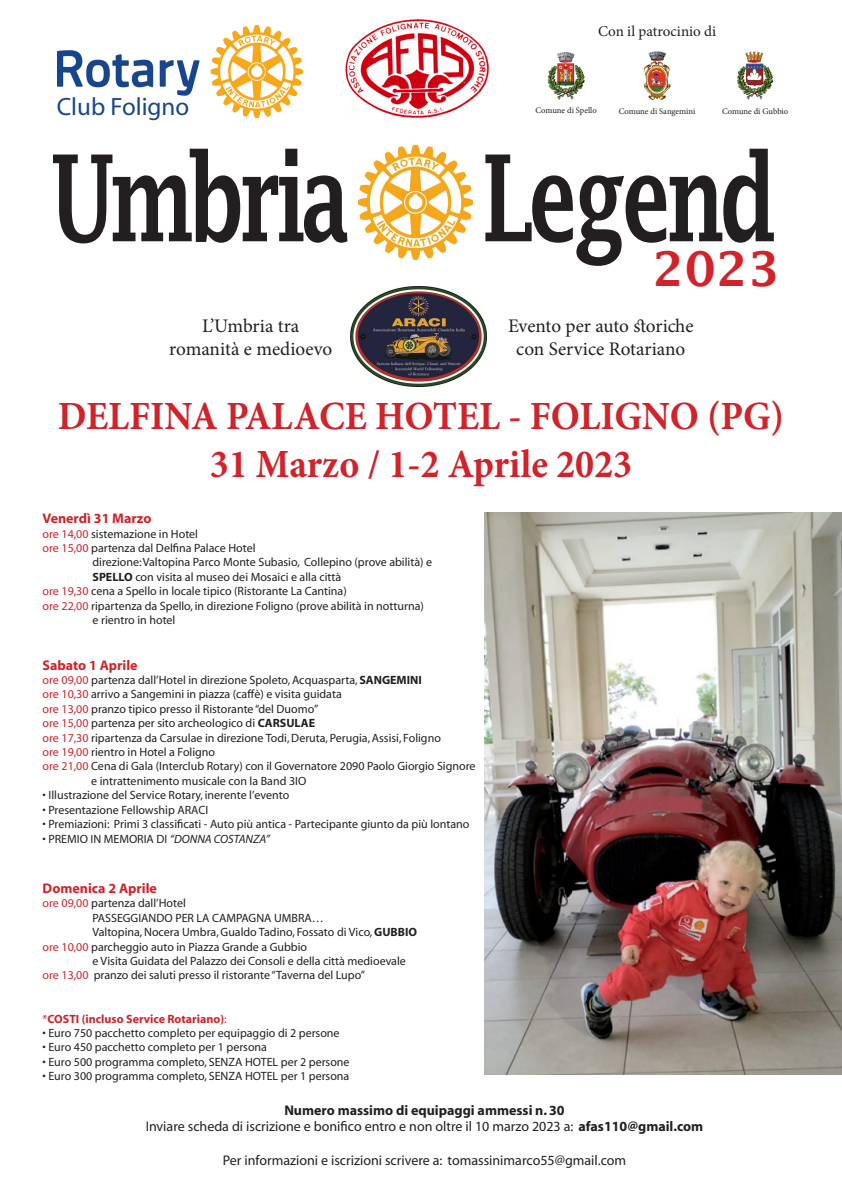
<style>
.page{position:relative;width:842px;height:1191px;background:#fff}
.page>*{position:absolute;margin:0;border:0;box-sizing:border-box;transform-origin:0 0}
.t1{font:600 120px "Lucida Fax";letter-spacing:-.06em;color:#231f20;scale:.7 1}
.t2{font:600 48px "Lucida Fax";color:#d1232a}
.t3{font:700 40px "Minion Pro";color:#d1232a;scale:.95 1}
.t4{font:25.1px "Myriad";color:#17468e}
.t5{font:19.2px "Minion Pro";color:#231f20}
.t6{font:15px "Minion Pro";color:#231f20}
.t7{font:14px "Myriad";color:#231f20}
.t8{font:700 14px "Myriad";color:#d1232a}
.t9{font:700 14px "Myriad";color:#231f20}
.t10{font:12px "Myriad";color:#231f20}
.t11{font:700 12px "Myriad";color:#d1232a}
.t12{font:8.6px "Minion Pro";color:#231f20}
.s1{color:#d1232a}
.s2{font-weight:700}
.s3{font-style:italic}
.s4{font-weight:400}
</style>
<div class="page">
<img style="left:357px;top:144px;width:117px;height:117px">
<img style="left:58px;top:26px;width:244px;height:92px">
<img style="left:350px;top:287px;width:137px;height:99px">
<img style="left:345px;top:19px;width:144px;height:99px">
<img style="left:737px;top:51px;width:36px;height:49px">
<img style="left:547px;top:52px;width:38px;height:47px">
<img style="left:643px;top:51px;width:28px;height:49px">
<img style="left:485px;top:512px;width:357px;height:562px">
<p class="t4" style="left:57px;top:95px;width:134px">Club Foligno</p>
<p class="t6" style="left:598px;top:21px;width:120px">Con il patrocinio di</p>
<p class="t12" style="left:535px;top:105px;width:63px">Comune di Spello</p>
<p class="t12" style="left:722px;top:105px;width:68px">Comune di Gubbio</p>
<p class="t12" style="left:619px;top:105px;width:78px">Comune di Sangemini</p>
<p class="t1" style="left:51px;top:130px;width:1039px">Umbria Legend</p>
<p class="t2" style="left:652px;top:241px;width:129px">2023</p>
<p class="t5" style="left:202px;top:313px;width:99px">L’Umbria tra</p>
<p class="t5" style="left:169px;top:336px;width:165px">romanità e medioevo</p>
<p class="t5" style="left:508px;top:313px;width:187px">Evento per auto storiche</p>
<p class="t5" style="left:516px;top:336px;width:171px">con Service Rotariano</p>
<p class="t3" style="left:58px;top:388px;width:766px">DELFINA PALACE HOTEL - FOLIGNO (PG)</p>
<p class="t3" style="left:210px;top:436px;width:446px">31 Marzo / 1-2 Aprile 2023</p>
<p class="t8" style="left:43px;top:511px;width:110px">Venerdì 31 Marzo</p>
<p class="t10" style="left:43px;top:527px;width:157px"><span class="s1">ore 14,00</span> sistemazione in Hotel</p>
<p class="t10" style="left:43px;top:542px;width:215px"><span class="s1">ore 15,00</span> partenza dal Delfina Palace Hotel</p>
<p class="t10" style="left:93px;top:556px;width:341px">direzione: Valtopina Parco Monte Subasio, Collepino (prove abilità) e</p>
<p class="t10" style="left:93px;top:571px;width:250px"><span class="s2">SPELLO</span> con visita al museo dei Mosaici e alla città</p>
<p class="t10" style="left:43px;top:585px;width:306px"><span class="s1">ore 19,30</span> cena a Spello in locale tipico (Ristorante La Cantina)</p>
<p class="t10" style="left:43px;top:599px;width:383px"><span class="s1">ore 22,00</span> ripartenza da Spello, in direzione Foligno (prove abilità in notturna)</p>
<p class="t10" style="left:93px;top:614px;width:84px">e rientro in hotel</p>
<p class="t8" style="left:43px;top:657px;width:97px">Sabato 1 Aprile</p>
<p class="t10" style="left:43px;top:674px;width:381px"><span class="s1">ore 09,00</span> partenza dall’Hotel in direzione Spoleto, Acquasparta, <span class="s2">SANGEMINI</span></p>
<p class="t10" style="left:43px;top:688px;width:301px"><span class="s1">ore 10,30</span> arrivo a Sangemini in piazza (caffè) e visita guidata</p>
<p class="t10" style="left:43px;top:703px;width:277px"><span class="s1">ore 13,00</span> pranzo tipico presso il Ristorante “del Duomo”</p>
<p class="t10" style="left:43px;top:717px;width:274px"><span class="s1">ore 15,00</span> partenza per sito archeologico di <span class="s2">CARSULAE</span></p>
<p class="t10" style="left:43px;top:731px;width:400px"><span class="s1">ore 17,30</span> ripartenza da Carsulae in direzione Todi, Deruta, Perugia, Assisi, Foligno</p>
<p class="t10" style="left:43px;top:746px;width:174px"><span class="s1">ore 19,00</span> rientro in Hotel a Foligno</p>
<p class="t10" style="left:43px;top:760px;width:435px"><span class="s1">ore 21,00</span> Cena di Gala (Interclub Rotary) con il Governatore 2090 Paolo Giorgio Signore</p>
<p class="t10" style="left:91px;top:775px;width:217px">e intrattenimento musicale con la Band 3IO</p>
<p class="t10" style="left:43px;top:789px;width:248px">• Illustrazione del Service Rotary, inerente l’evento</p>
<p class="t10" style="left:43px;top:803px;width:167px">• Presentazione Fellowship ARACI</p>
<p class="t10" style="left:43px;top:818px;width:428px">• Premiazioni: Primi 3 classificati - Auto più antica - Partecipante giunto da più lontano</p>
<p class="t10" style="left:43px;top:832px;width:229px">• PREMIO IN MEMORIA DI <span class="s3">“DONNA COSTANZA”</span></p>
<p class="t8" style="left:43px;top:881px;width:116px">Domenica 2 Aprile</p>
<p class="t10" style="left:43px;top:897px;width:145px"><span class="s1">ore 09,00</span> partenza dall’Hotel</p>
<p class="t10" style="left:93px;top:911px;width:233px">PASSEGGIANDO PER LA CAMPAGNA UMBRA…</p>
<p class="t10" style="left:93px;top:926px;width:326px">Valtopina, Nocera Umbra, Gualdo Tadino, Fossato di Vico, <span class="s2">GUBBIO</span></p>
<p class="t10" style="left:43px;top:940px;width:266px"><span class="s1">ore 10,00</span> parcheggio auto in Piazza Grande a Gubbio</p>
<p class="t10" style="left:93px;top:955px;width:315px">e Visita Guidata del Palazzo dei Consoli e della città medioevale</p>
<p class="t10" style="left:43px;top:969px;width:324px"><span class="s1">ore 13,00</span> pranzo dei saluti presso il ristorante “Taverna del Lupo”</p>
<p class="t11" style="left:43px;top:1012px;width:186px"><span class="s4">*</span>COSTI (incluso Service Rotariano)<span class="s4">:</span></p>
<p class="t10" style="left:43px;top:1027px;width:299px">• Euro 750 pacchetto completo per equipaggio di 2 persone</p>
<p class="t10" style="left:43px;top:1041px;width:226px">• Euro 450 pacchetto completo per 1 persona</p>
<p class="t10" style="left:43px;top:1055px;width:309px">• Euro 500 programma completo, SENZA HOTEL per 2 persone</p>
<p class="t10" style="left:43px;top:1070px;width:308px">• Euro 300 programma completo, SENZA HOTEL per 1 persona</p>
<p class="t9" style="left:284px;top:1102px;width:282px">Numero massimo di equipaggi ammessi n. 30</p>
<p class="t7" style="left:146px;top:1119px;width:559px">Inviare scheda di iscrizione e bonifico entro e non oltre il 10 marzo 2023 a: <span class="s2">afas110@gmail.com</span></p>
<p class="t7" style="left:223px;top:1153px;width:405px">Per informazioni e iscrizioni scrivere a: tomassinimarco55@gmail.com</p>
</div>
